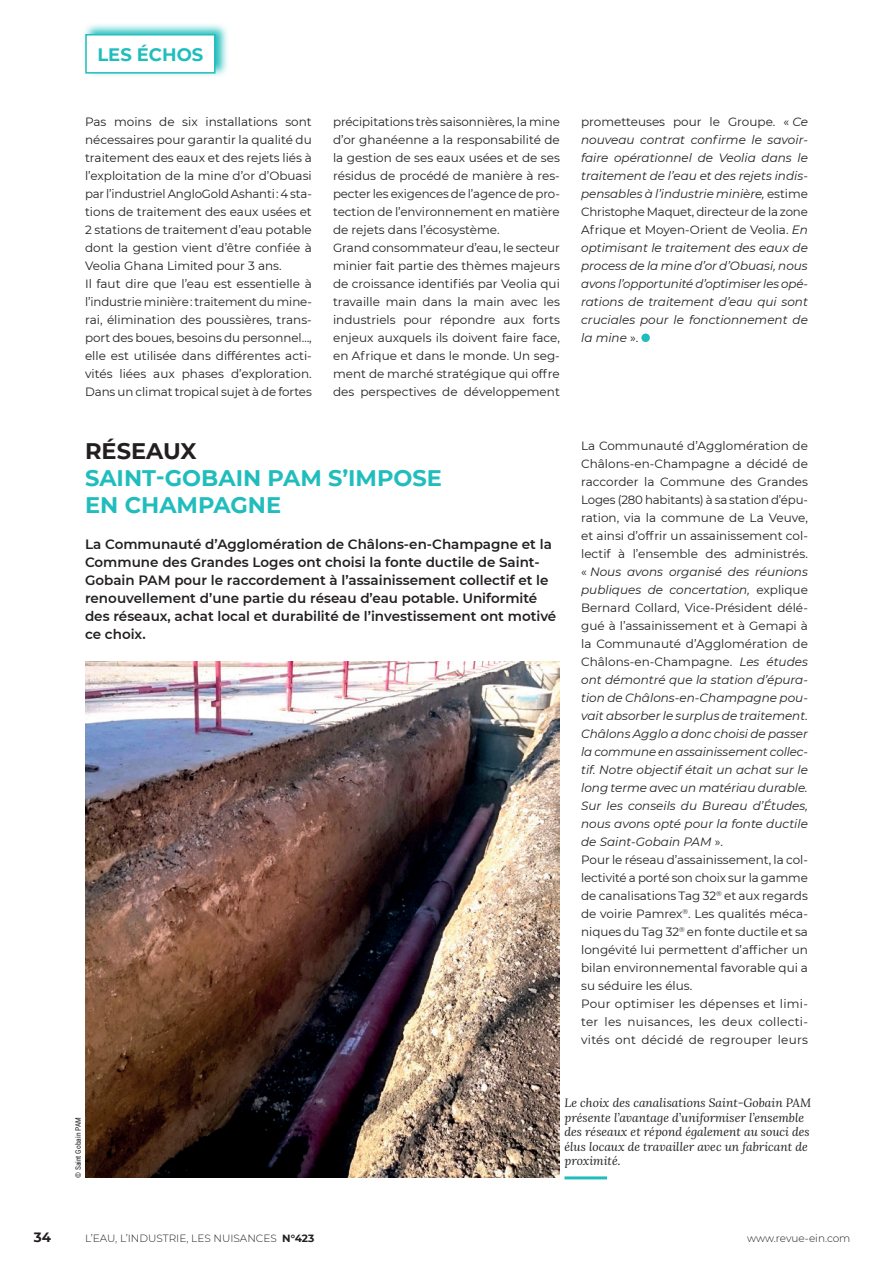
<style>
.page{position:relative;width:893px;height:1263px;background:#fff}
.page>*{position:absolute;margin:0;border:0;box-sizing:border-box;transform-origin:0 0}
.Titre_-_Les_Échos{font:700 22.5px "Montserrat";color:#21bdbd}
.Titre_-_Les_Échos-2{font:700 22.5px "Montserrat";color:#231f20}
.t1{font:700 18px "Montserrat";color:#21bdbd}
.Chapo_-_Histoire_d_e{font:600 13.5px/18px "Montserrat";color:#231f20}
.t2{font:700 13.5px "Montserrat";color:#231f20}
.Texte_courant-Les_Éc{font:12px/18px "Montserrat";color:#231f20;text-align:justify}
.Texte_courant-Les_Éc-2{font:italic 12px/18px "Montserrat";color:#231f20;text-align:justify}
.Légende_photo{font:italic 12px/14.4px "Lora";color:#231f20}
.t3{font:300 10.5px "Montserrat";color:#231f20}
.Copyright{font:7.5px "Roboto Condensed";color:#231f20}
.s1{font-style:normal}
.s2{font-weight:700}
</style>
<div class="page">
<svg style="left:84px;top:24px;width:143px;height:52px;background:#b0e7e7"></svg>
<div style="left:86px;top:35px;width:129px;height:38px;background:#fff"></div>
<div style="left:85px;top:34px;width:130px;height:40px;border:2px solid #21bdbd"></div>
<div style="left:641px;top:333px;width:9px;height:9px;background:#21bdbd;border-radius:50%"></div>
<img style="left:85px;top:661px;width:475px;height:517px">
<hr style="left:564px;top:1176px;width:43px;height:3px;background:#21bdbd">
<h2 class="t1" style="left:97px;top:42px;width:107px">LES ÉCHOS</h2>
<p class="Texte_courant-Les_Éc" style="left:85px;top:112px;width:228px">Pas moins de six installations sont nécessaires pour garantir la qualité du traitement des eaux et des rejets liés à l’exploitation de la mine d’or d’Obuasi par l’industriel AngloGold Ashanti : 4 sta&shy;tions de traitement des eaux usées et 2 stations de traitement d’eau potable dont la gestion vient d’être confiée à Veolia Ghana Limited pour 3 ans.</p>
<p class="Texte_courant-Les_Éc" style="left:85px;top:274px;width:228px">Il faut dire que l’eau est essentielle à l’industrie minière : traitement du mine&shy;rai, élimination des poussières, trans&shy;port des boues, besoins du personnel…, elle est utilisée dans différentes acti&shy;vités liées aux phases d’exploration.<br>Dans un climat tropical sujet à de fortes</p>
<p class="Texte_courant-Les_Éc" style="left:333px;top:112px;width:228px">précipitations très saisonnières, la mine d’or ghanéenne a la responsabilité de la gestion de ses eaux usées et de ses résidus de procédé de manière à res&shy;pecter les exigences de l’agence de pro&shy;tection de l’environnement en matière de rejets dans l’écosystème.</p>
<p class="Texte_courant-Les_Éc" style="left:333px;top:238px;width:228px">Grand consommateur d’eau, le secteur minier fait partie des thèmes majeurs de croissance identifiés par Veolia qui travaille main dans la main avec les industriels pour répondre aux forts enjeux auxquels ils doivent faire face, en Afrique et dans le monde. Un seg&shy;ment de marché stratégique qui offre des perspectives de développement</p>
<p class="Titre_-_Les_Échos-2" style="left:85px;top:435px;width:113px">RÉSEAUX</p>
<p class="Titre_-_Les_Échos" style="left:85px;top:462px;width:358px">SAINT-GOBAIN PAM S’IMPOSE</p>
<p class="Titre_-_Les_Échos" style="left:85px;top:489px;width:198px">EN CHAMPAGNE</p>
<p class="Chapo_-_Histoire_d_e" style="left:85px;top:535px;width:473px">La Communauté d’Agglomération de Châlons-en-Champagne et la Commune des Grandes Loges ont choisi la fonte ductile de Saint-Gobain PAM pour le raccordement à l’assainissement collectif et le renouvellement d’une partie du réseau d’eau potable. Uniformité des réseaux, achat local et durabilité de l’investissement ont motivé ce choix.</p>
<p class="Texte_courant-Les_Éc-2" style="left:581px;top:112px;width:228px"><span class="s1">prometteuses pour le Groupe. «</span> Ce nouveau contrat confirme le savoir&shy;faire opérationnel de Veolia dans le traitement de l’eau et des rejets indis&shy;pensables à l’industrie minière, <span class="s1">estime Christophe Maquet, directeur de la zone Afrique et Moyen-Orient de Veolia.</span> En optimisant le traitement des eaux de process de la mine d’or d’Obuasi, nous avons l’opportunité d’optimiser les opé&shy;rations de traitement d’eau qui sont cruciales pour le fonctionnement de la mine <span class="s1">».</span></p>
<p class="Texte_courant-Les_Éc-2" style="left:581px;top:436px;width:228px"><span class="s1">La Communauté d’Agglomération de Châlons-en-Champagne a décidé de raccorder la Commune des Grandes Loges (280 habitants) à sa station d’épu&shy;ration, via la commune de La Veuve, et ainsi d’offrir un assainissement col&shy;lectif à l’ensemble des administrés. «</span> Nous avons organisé des réunions publiques de concertation, <span class="s1">explique Bernard Collard, Vice-Président délé&shy;gué à l’assainissement et à Gemapi à la Communauté d’Agglomération de Châlons-en-Champagne.</span> Les études ont démontré que la station d’épura&shy;tion de Châlons-en-Champagne pou&shy;vait absorber le surplus de traitement.<br>Châlons Agglo a donc choisi de passer la commune en assainissement collec&shy;tif. Notre objectif était un achat sur le long terme avec un matériau durable.<br>Sur les conseils du Bureau d’Études, nous avons opté pour la fonte ductile de Saint-Gobain PAM <span class="s1">».</span></p>
<p class="Texte_courant-Les_Éc" style="left:581px;top:850px;width:228px">Pour le réseau d’assainissement, la col&shy;lectivité a porté son choix sur la gamme de canalisations Tag 32<sup>®</sup> et aux regards de voirie Pamrex<sup>®</sup>. Les qualités méca&shy;niques du Tag 32<sup>®</sup> en fonte ductile et sa longévité lui permettent d’afficher un bilan environnemental favorable qui a su séduire les élus.</p>
<p class="Texte_courant-Les_Éc" style="left:581px;top:994px;width:228px">Pour optimiser les dépenses et limi&shy;ter les nuisances, les deux collecti&shy;vités ont décidé de regrouper leurs</p>
<p class="Copyright" style="left:73px;top:1178px;width:62px;rotate:-90deg">© Saint Gobain PAM</p>
<p class="Légende_photo" style="left:564px;top:1096px;width:248px">Le choix des canalisations Saint-Gobain PAM présente l’avantage d’uniformiser l’ensemble des réseaux et répond également au souci des élus locaux de travailler avec un fabricant de proximité.</p>
<p class="t2" style="left:34px;top:1227px;width:19px">34</p>
<p class="t3" style="left:85px;top:1231px;width:231px">L’EAU, L’INDUSTRIE, LES NUISANCES <span class="s2">N°423</span></p>
<p class="t3" style="left:747px;top:1231px;width:105px">www.revue-ein.com</p>
</div>
